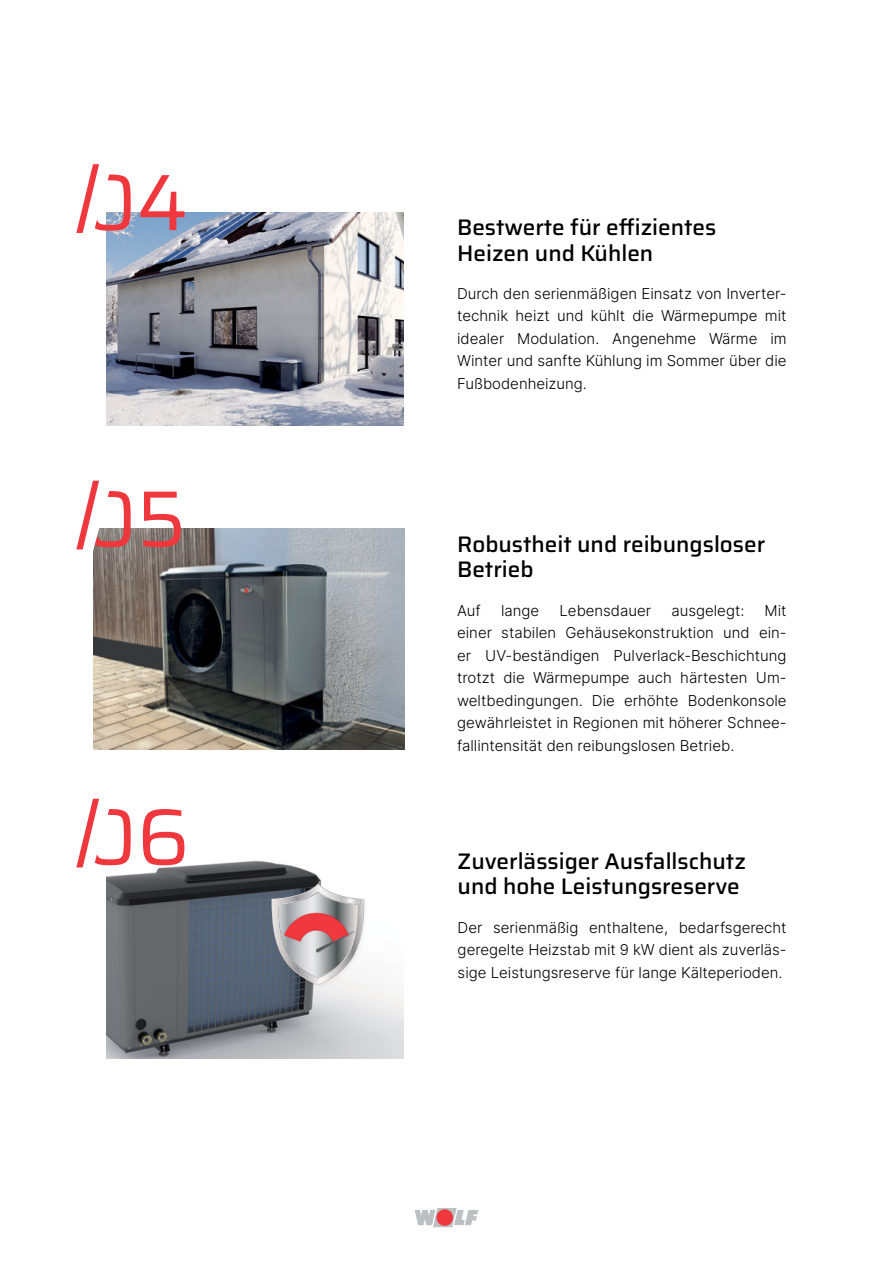
<style>
.page{position:relative;width:893px;height:1263px;background:#fff}
.page>*{position:absolute;margin:0;border:0;box-sizing:border-box;transform-origin:0 0}
.t1{font:79.8px "Saira";color:#ef373e}
.t2{font:500 22.5px/25.5px "Saira";color:#000}
.t3{font:300 15px/22.5px "Inter";color:#000;text-align:justify}
</style>
<div class="page">
<svg style="left:415px;top:1208px;width:63px;height:19px"></svg>
<div style="left:436px;top:1209px;width:17px;height:17px;background:#ef373e;border-radius:50%"></div>
<img style="left:106px;top:860px;width:298px;height:199px">
<img style="left:268px;top:879px;width:102px;height:112px">
<svg style="left:271px;top:883px;width:93px;height:102px"></svg>
<img style="left:277px;top:902px;width:78px;height:52px">
<img style="left:93px;top:528px;width:311px;height:221px">
<img style="left:106px;top:213px;width:298px;height:212px">
<svg style="left:76px;top:164px;width:37px;height:84px"></svg>
<svg style="left:76px;top:480px;width:37px;height:85px"></svg>
<svg style="left:76px;top:798px;width:37px;height:85px"></svg>
<h1 class="t1" style="left:83px;top:137px;width:106px">04</h1>
<h1 class="t1" style="left:83px;top:454px;width:105px">05</h1>
<h1 class="t1" style="left:83px;top:772px;width:108px">06</h1>
<h2 class="t2" style="left:457px;top:214px;width:261px">Bestwerte für effizientes<br>Heizen und Kühlen</h2>
<p class="t3" style="left:457px;top:282px;width:331px">Durch den serienmäßigen Einsatz von Inverter&shy;technik heizt und kühlt die Wärmepumpe mit idealer Modulation. Angenehme Wärme im Winter und sanfte Kühlung im Sommer über die Fußbodenheizung.</p>
<h2 class="t2" style="left:457px;top:531px;width:310px">Robustheit und reibungsloser<br>Betrieb</h2>
<p class="t3" style="left:457px;top:599px;width:25px">Auf</p>
<p class="t3" style="left:501px;top:599px;width:40px">lange</p>
<p class="t3" style="left:559px;top:599px;width:93px">Lebensdauer</p>
<p class="t3" style="left:671px;top:599px;width:74px">ausgelegt:</p>
<p class="t3" style="left:457px;top:599px;width:331px;text-indent:307px">Mit einer stabilen Gehäusekonstruktion und ein&shy;er UV-beständigen Pulverlack-Beschichtung trotzt die Wärmepumpe auch härtesten Um&shy;weltbedingungen. Die erhöhte Bodenkonsole gewährleistet in Regionen mit höherer Schnee&shy;fallintensität den reibungslosen Betrieb.</p>
<h2 class="t2" style="left:458px;top:847px;width:290px">Zuverlässiger Ausfallschutz und hohe Leistungsreserve</h2>
<p class="t3" style="left:458px;top:915px;width:330px">Der serienmäßig enthaltene, bedarfsgerecht geregelte Heizstab mit 9 kW dient als zuverläs&shy;sige Leistungsreserve für lange Kälteperioden.</p>
</div>
